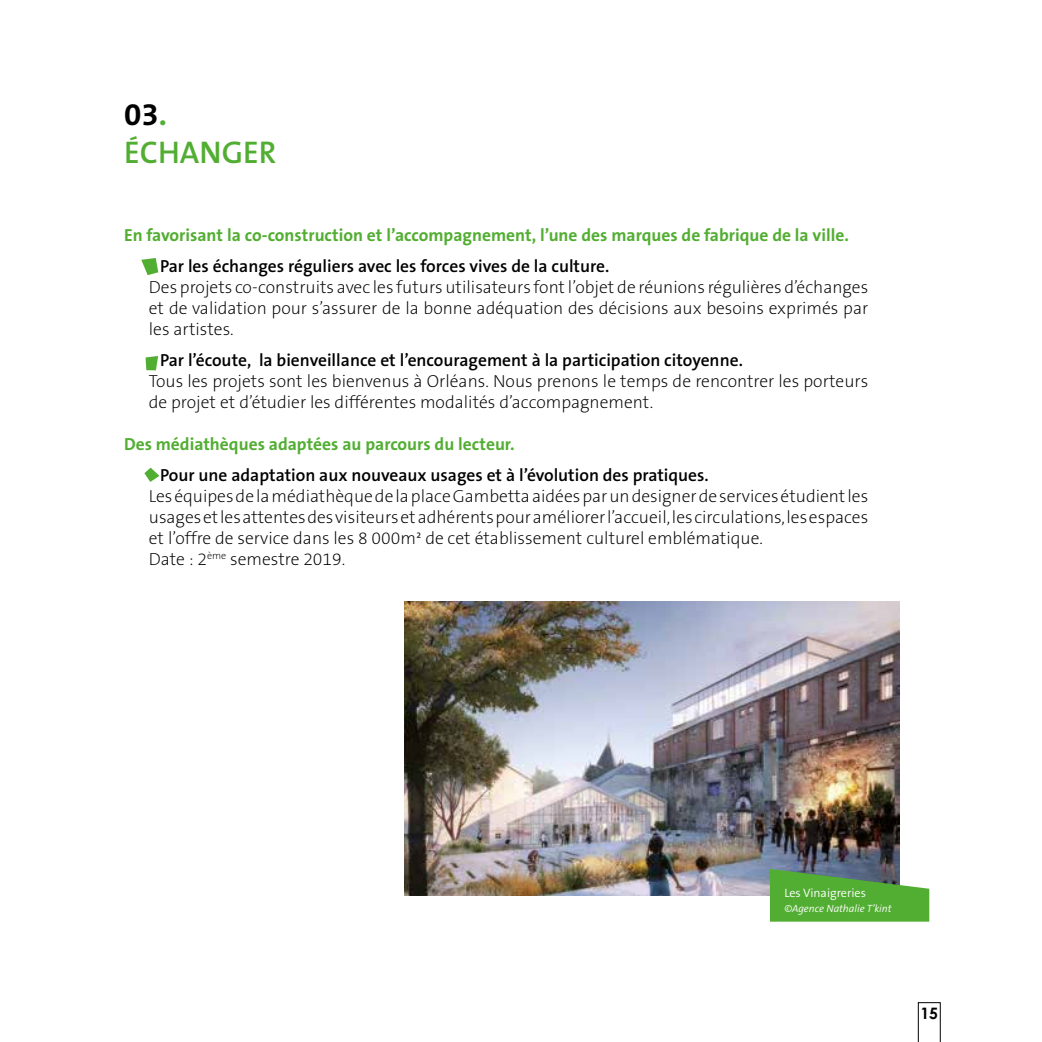
<style>
.page{position:relative;width:1042px;height:1042px;background:#fff}
.page>*{position:absolute;margin:0;border:0;box-sizing:border-box;transform-origin:0 0}
.t1{font:600 31.5px "The Sans B6";color:#52ae32}
.t2{font:700 31.5px "The Sans B7";color:#000}
.t3{font:200 17.5px/21px "The Sans B2";color:#000}
.t4{font:600 17.5px "The Sans B6";color:#000}
.t5{font:700 17.5px "The Sans B7";color:#52ae32}
.t6{font:700 15.75px "Century Gothic";color:#000}
.t7{font:300 12.25px "The Sans B4";color:#fff}
.t8{font:italic 300 10.5px "The Sans B4";color:#fff}
.s1{color:#52ae32}
</style>
<div class="page">
<img style="left:404px;top:602px;width:495px;height:293px">
<svg style="left:770px;top:869px;width:159px;height:52px;background:#5da948"></svg>
<svg style="left:146px;top:356px;width:12px;height:14px"></svg>
<svg style="left:141px;top:258px;width:17px;height:17px"></svg>
<svg style="left:144px;top:468px;width:15px;height:14px"></svg>
<svg style="left:918px;top:1002px;width:22px;height:40px"></svg>
<h1 class="t2" style="left:124px;top:97px;width:44px">03<span class="s1">.</span></h1>
<h1 class="t1" style="left:124px;top:135px;width:154px">ÉCHANGER</h1>
<p class="t5" style="left:124px;top:226px;width:726px">En favorisant la co-construction et l’accompagnement, l’une des marques de fabrique de la ville.</p>
<p class="t4" style="left:149px;top:257px;width:462px">• Par les échanges réguliers avec les forces vives de la culture.</p>
<p class="t3" style="left:149px;top:277px;width:721px;text-align:justify">Des projets co-construits avec les futurs utilisateurs font l’objet de réunions régulières d’échanges et de validation pour s’assurer de la bonne adéquation des décisions aux besoins exprimés par les artistes.</p>
<p class="t4" style="left:149px;top:351px;width:595px">• Par l’écoute, la bienveillance et l’encouragement à la participation citoyenne.</p>
<p class="t3" style="left:149px;top:371px;width:721px">Tous les projets sont les bienvenus à Orléans. Nous prenons le temps de rencontrer les porteurs de projet et d’étudier les différentes modalités d’accompagnement.</p>
<p class="t5" style="left:124px;top:435px;width:392px">Des médiathèques adaptées au parcours du lecteur.</p>
<p class="t4" style="left:149px;top:466px;width:561px">• Pour une adaptation aux nouveaux usages et à l’évolution des pratiques.</p>
<p class="t3" style="left:149px;top:486px;width:721px">Les équipes de la médiathèque de la place Gambetta aidées par un designer de services étudient les usages et les attentes des visiteurs et adhérents pour améliorer l’accueil, les circulations, les espaces et l’offre de service dans les 8 000m² de cet établissement culturel emblématique.<br>Date : 2<sup>ème</sup> semestre 2019.</p>
<p class="t7" style="left:784px;top:886px;width:83px">Les Vinaigreries</p>
<p class="t8" style="left:784px;top:902px;width:109px">©Agence Nathalie T’kint</p>
<p class="t6" style="left:920px;top:1001px;width:19px">15</p>
</div>
